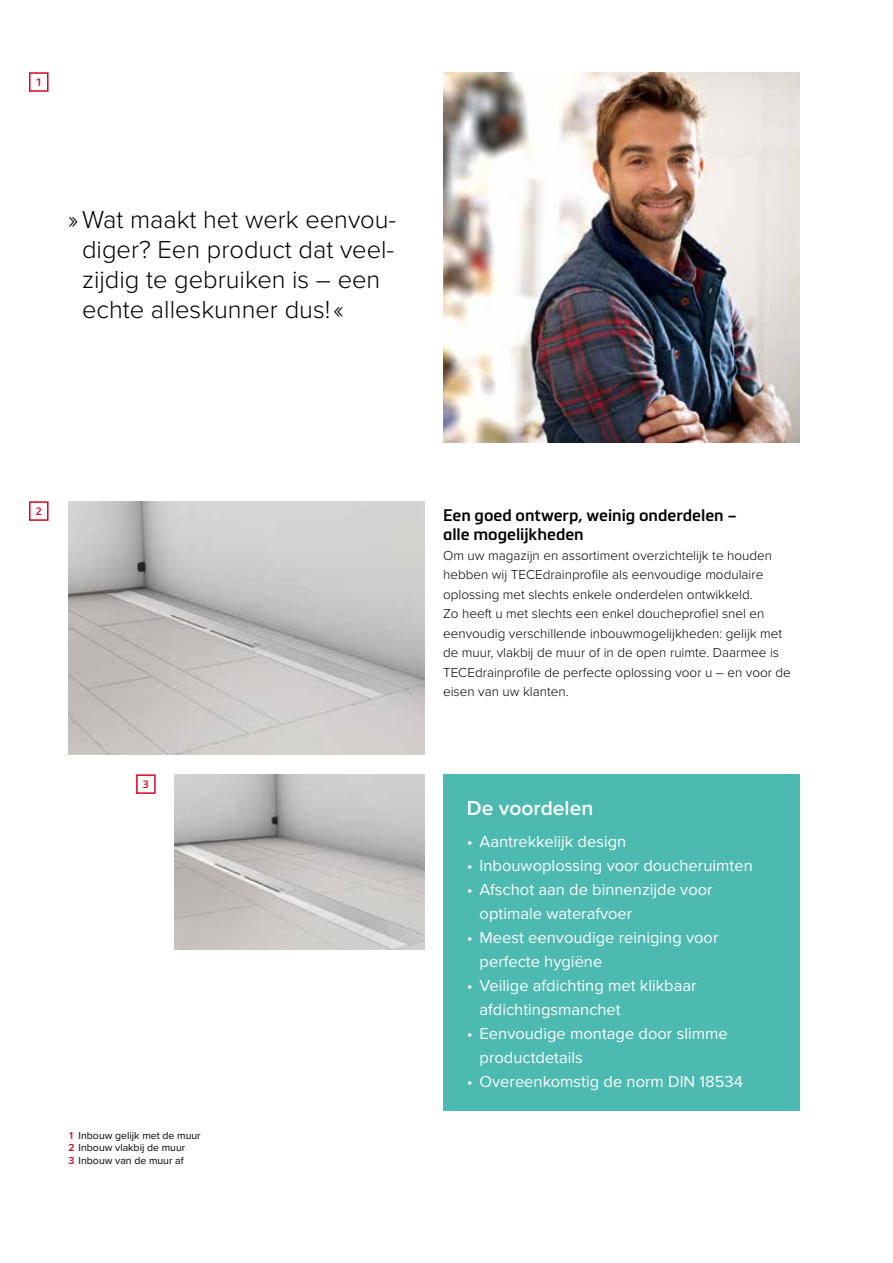
<style>
.page{position:relative;width:893px;height:1263px;background:#fff}
.page>*{position:absolute;margin:0;border:0;box-sizing:border-box;transform-origin:0 0}
.t1{font:300 25.5px/30px "Proxima Nova";color:#000}
.t2{font:600 21px "Proxima Nova";color:#fff}
.t3{font:16.5px/24px "Proxima Nova";color:#fff}
.t4{font:600 16.5px/19.5px "Metronic Pro";color:#000}
.t5{font:300 13.5px/19.5px "Proxima Nova";color:#000}
.t6{font:10.5px/12.9px "Proxima Nova";color:#000}
.t7{font:600 10.5px "Metronic Pro";color:#d60524}
.s1{font-weight:600;color:#d60524}
</style>
<div class="page">
<img style="left:443px;top:72px;width:356px;height:371px">
<img style="left:68px;top:501px;width:356px;height:254px">
<img style="left:174px;top:774px;width:250px;height:176px">
<div style="left:443px;top:774px;width:356px;height:337px;background:#4cbab0"></div>
<div style="left:29px;top:72px;width:20px;height:20px;border:2px solid #d60524"></div>
<div style="left:29px;top:501px;width:20px;height:20px;border:2px solid #d60524"></div>
<div style="left:136px;top:774px;width:20px;height:20px;border:2px solid #d60524"></div>
<p class="t7" style="left:35px;top:76px;width:8px">1</p>
<h1 class="t1" style="left:82px;top:204px;width:316px;text-indent:-14px">» Wat maakt het werk eenvou&shy;diger? Een product dat veel&shy;zijdig te gebruiken is – een echte alleskunner dus! «</h1>
<p class="t7" style="left:35px;top:505px;width:8px">2</p>
<p class="t7" style="left:143px;top:778px;width:8px">3</p>
<p class="t6" style="left:68px;top:1128px;width:134px"><span class="s1">1</span> Inbouw gelijk met de muur<br><span class="s1">2</span> Inbouw vlakbij de muur<br><span class="s1">3</span> Inbouw van de muur af</p>
<p class="t4" style="left:443px;top:505px;width:295px">Een goed ontwerp, weinig onderdelen – alle mogelijkheden</p>
<p class="t5" style="left:443px;top:545px;width:349px">Om uw magazijn en assortiment overzichtelijk te houden hebben wij TECEdrainprofile als eenvoudige modulaire oplossing met slechts enkele onderdelen ontwikkeld.<br>Zo heeft u met slechts een enkel doucheprofiel snel en eenvoudig verschillende inbouwmogelijkheden: gelijk met de muur, vlakbij de muur of in de open ruimte. Daarmee is TECEdrainprofile de perfecte oplossing voor u – en voor de eisen van uw klanten.</p>
<h2 class="t2" style="left:467px;top:792px;width:128px">De voordelen</h2>
<p class="t3" style="left:467px;top:829px;width:161px">• Aantrekkelijk design</p>
<p class="t3" style="left:467px;top:853px;width:287px">• Inbouwoplossing voor doucheruimten</p>
<p class="t3" style="left:480px;top:877px;width:235px;text-indent:-13px">• Afschot aan de binnenzijde voor optimale waterafvoer</p>
<p class="t3" style="left:480px;top:925px;width:240px;text-indent:-13px">• Meest eenvoudige reiniging voor perfecte hygiëne</p>
<p class="t3" style="left:480px;top:973px;width:218px;text-indent:-13px">• Veilige afdichting met klikbaar afdichtingsmanchet</p>
<p class="t3" style="left:480px;top:1021px;width:250px;text-indent:-13px">• Eenvoudige montage door slimme productdetails</p>
<p class="t3" style="left:467px;top:1069px;width:278px">• Overeenkomstig de norm DIN 18534</p>
</div>
